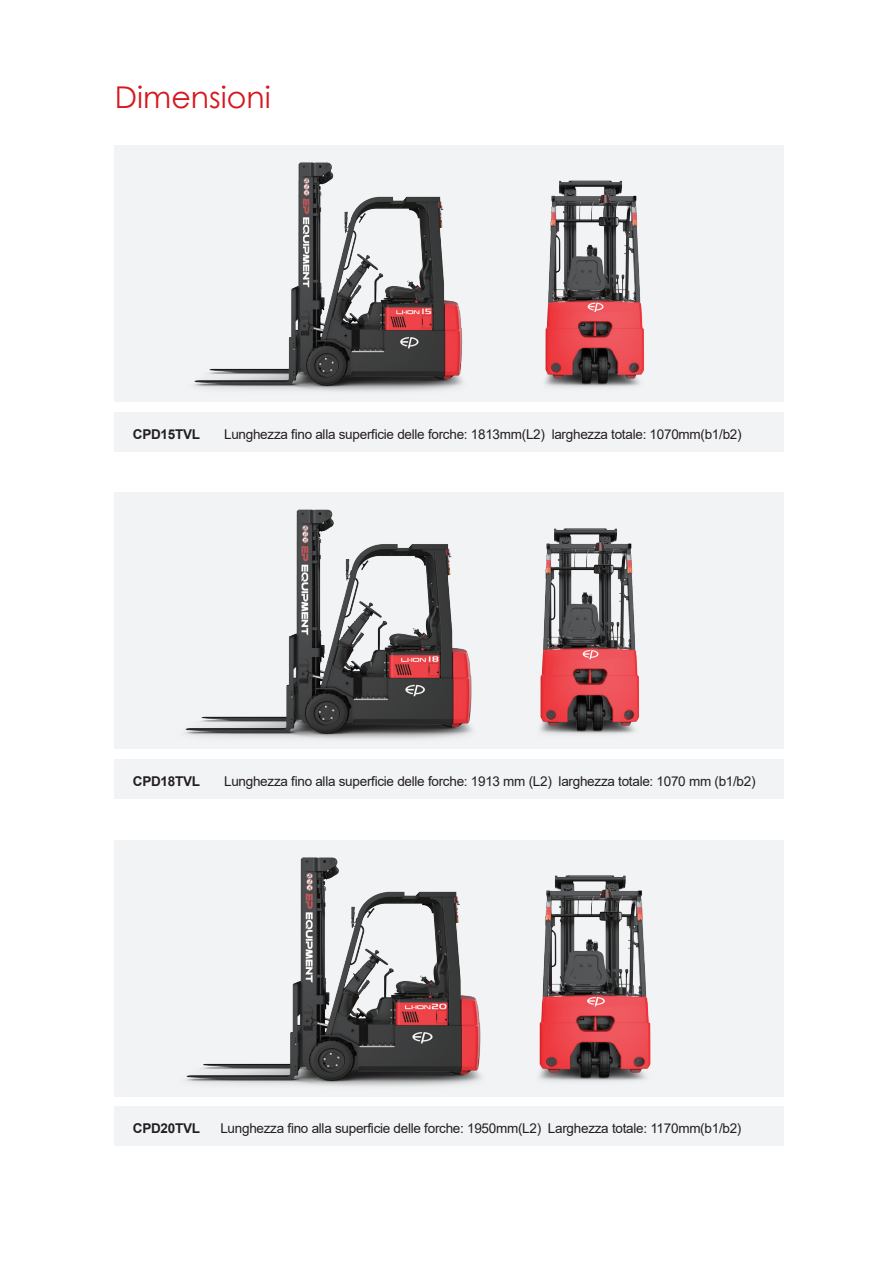
<style>
.page{position:relative;width:893px;height:1263px;background:#fff}
.page>*{position:absolute;margin:0;border:0;box-sizing:border-box;transform-origin:0 0}
.t1{font:30px "Century Gothic";color:#d7171f}
.t2{font:13.5px "Arial";letter-spacing:-.02em;color:#231f20}
.t3{font:700 13.5px "Arial";letter-spacing:-.02em;color:#231f20}
</style>
<div class="page">
<div style="left:115px;top:412px;width:669px;height:40px;background:#f2f3f4"></div>
<img style="left:114px;top:145px;width:200px;height:257px">
<img style="left:314px;top:145px;width:470px;height:257px">
<div style="left:115px;top:759px;width:669px;height:40px;background:#f2f3f4"></div>
<img style="left:114px;top:492px;width:195px;height:257px">
<img style="left:309px;top:492px;width:475px;height:257px">
<div style="left:115px;top:1106px;width:669px;height:40px;background:#f2f3f4"></div>
<div style="left:114px;top:840px;width:164px;height:257px;background:#f2f3f4"></div>
<img style="left:278px;top:840px;width:506px;height:257px">
<h1 class="t1" style="left:115px;top:76px;width:157px">Dimensioni</h1>
<p class="t3" style="left:133px;top:424px;width:69px">CPD15TVL</p>
<p class="t2" style="left:224px;top:424px;width:519px">Lunghezza fino alla superficie delle forche: 1813mm(L2) larghezza totale: 1070mm(b1/b2)</p>
<p class="t3" style="left:133px;top:771px;width:69px">CPD18TVL</p>
<p class="t2" style="left:224px;top:771px;width:533px">Lunghezza fino alla superficie delle forche: 1913 mm (L2) larghezza totale: 1070 mm (b1/b2)</p>
<p class="t3" style="left:133px;top:1118px;width:69px">CPD20TVL</p>
<p class="t2" style="left:220px;top:1119px;width:523px">Lunghezza fino alla superficie delle forche: 1950mm(L2) Larghezza totale: 1170mm(b1/b2)</p>
</div>
